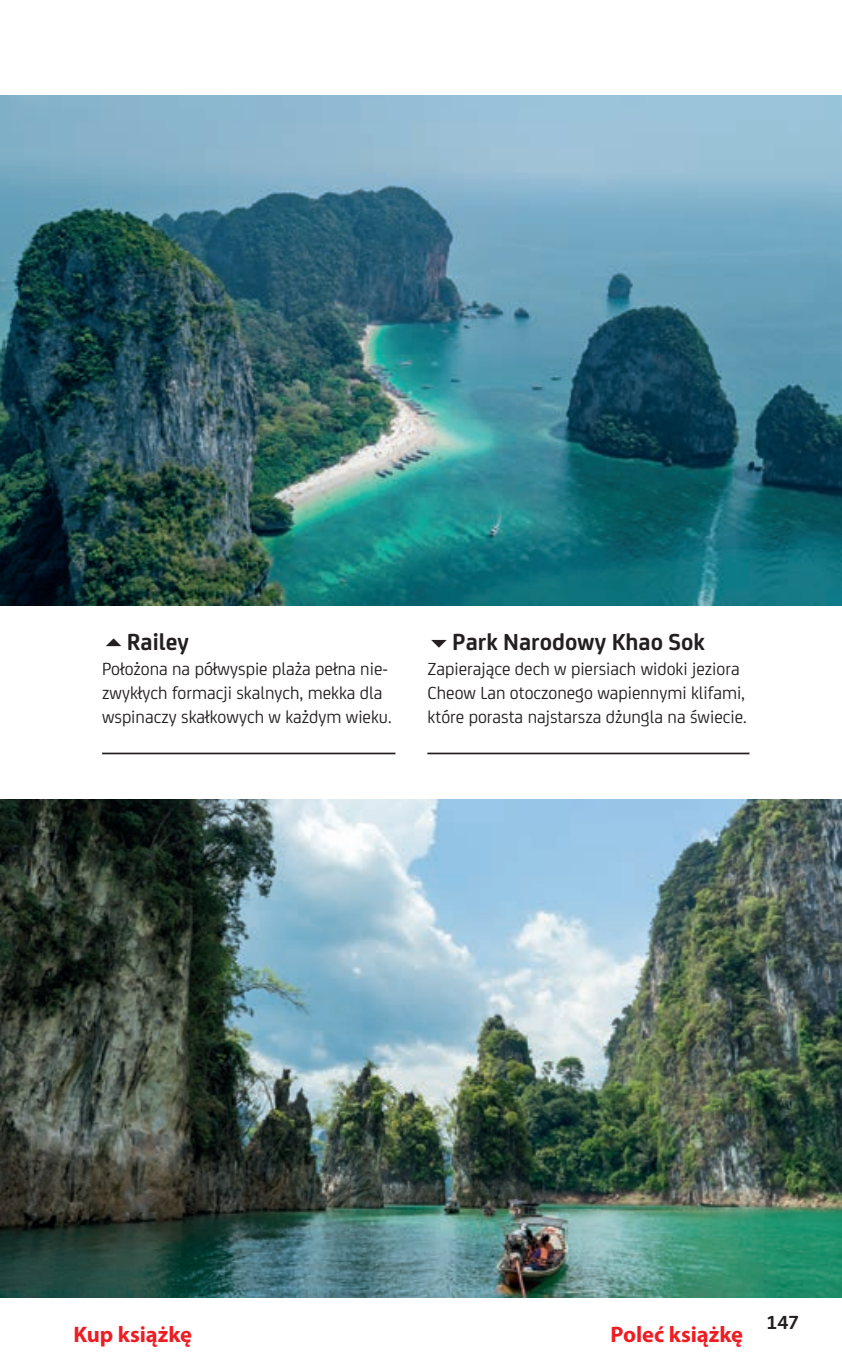
<style>
.page{position:relative;width:842px;height:1365px;background:#fff}
.page>*{position:absolute;margin:0;border:0;box-sizing:border-box;transform-origin:0 0}
.t1{font:700 24.75px "FS Joey";color:#231f20}
.t2{font:700 22.5px "Myriad Pro";color:#ee1d23}
.t3{font:700 20.25px "FS Joey";color:#231f20}
.t4{font:18.68px/24.3px "FS Joey";color:#231f20}
</style>
<div class="page">
<img style="left:0;top:800px;width:842px;height:497px">
<img style="left:0;top:96px;width:842px;height:510px">
<hr style="left:102px;top:753px;width:293px;height:1px;background:#231f20">
<hr style="left:427px;top:753px;width:322px;height:1px;background:#231f20">
<h1 class="t1" style="left:127px;top:623px;width:64px">Railey</h1>
<p class="t4" style="left:102px;top:655px;width:291px">Położona na półwyspie plaża pełna nie&shy;zwykłych formacji skalnych, mekka dla wspinaczy skałkowych w każdym wieku.</p>
<h1 class="t1" style="left:452px;top:623px;width:254px">Park Narodowy Khao Sok</h1>
<p class="t4" style="left:427px;top:655px;width:321px">Zapierające dech w piersiach widoki jeziora<br>Cheow Lan otoczonego wapiennymi klifami, które porasta najstarsza dżungla na świecie.</p>
<p class="t2" style="left:73px;top:1320px;width:120px">Kup książkę</p>
<p class="t2" style="left:610px;top:1320px;width:134px">Poleć książkę</p>
<p class="t3" style="left:766px;top:1307px;width:34px">147</p>
</div>
